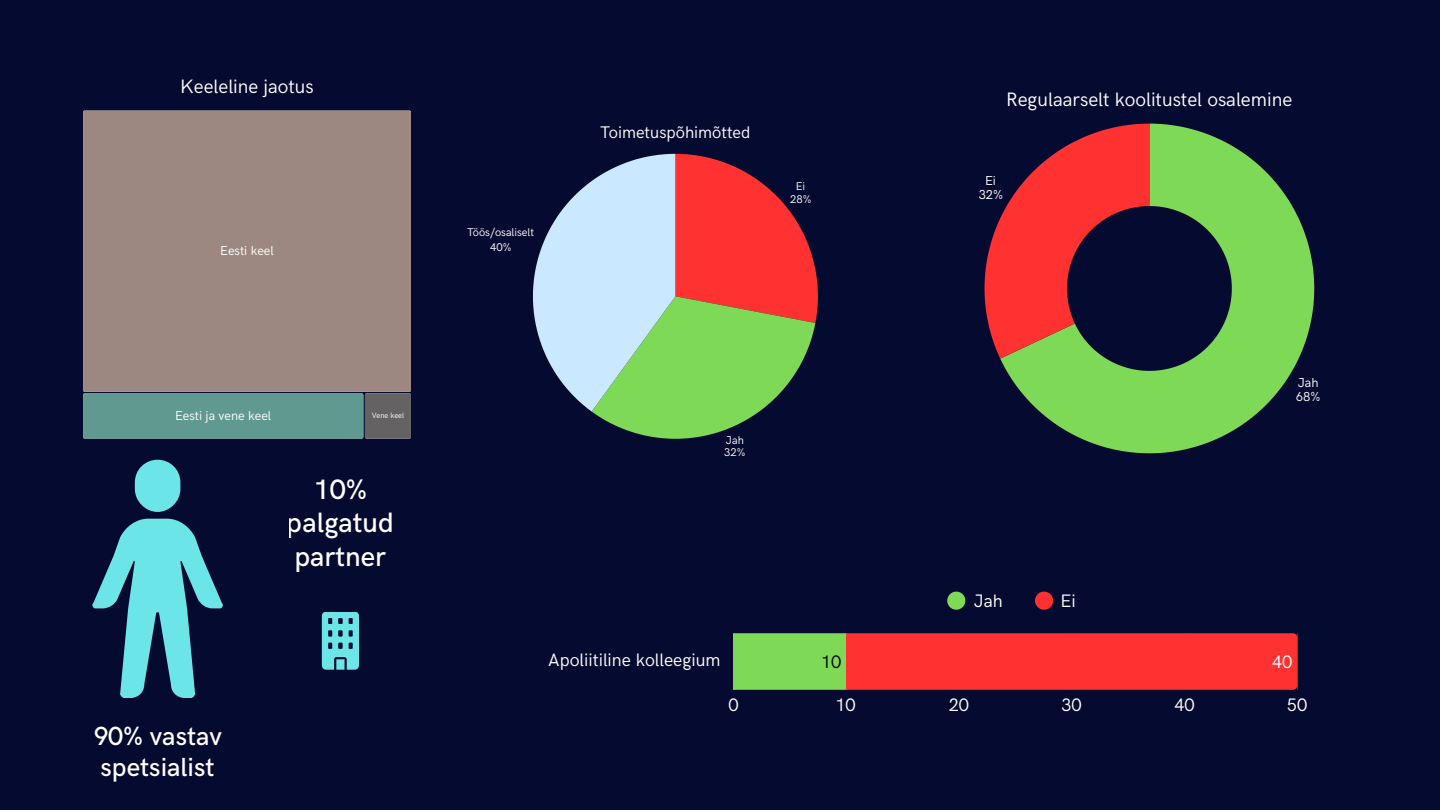
<style>
.page{position:relative;width:1440px;height:810px;background:#050a30}
.page>*{position:absolute;margin:0;border:0;box-sizing:border-box;transform-origin:0 0}
.t1{font:500 28.1px/33.7px "HK Grotesk";color:#fff;text-align:center}
.t2{font:500 26.3px/31.5px "HK Grotesk";color:#fff}
.t3{font:19.5px "HK Grotesk";color:#fff}
.t4{font:19.4px "HK Grotesk";color:#fff}
.t5{font:18.1px "HK Grotesk";color:#fff}
.t6{font:18.1px "HK Grotesk";color:#000}
.t7{font:16.9px "HK Grotesk";color:#fff}
.t8{font:13px/14.2px "HK Grotesk";color:#fff}
.t9{font:11.3px/12.2px "HK Grotesk";color:#fff;text-align:center}
.t10{font:7.7px "HK Grotesk";color:#fff}
</style>
<div class="page">
<div style="left:83px;top:111px;width:328px;height:281px;background:#9c8781"></div>
<svg style="left:83px;top:393px;width:328px;height:46px;background:#609089"></svg>
<svg style="left:92px;top:460px;width:131px;height:238px"></svg>
<svg style="left:322px;top:612px;width:37px;height:57px;background:#5dc5cd"></svg>
<svg style="left:1000px;top:124px;width:314px;height:329px;fill:#7ed957"></svg>
<svg style="left:985px;top:124px;width:164px;height:235px"></svg>
<svg style="left:533px;top:154px;width:285px;height:285px"></svg>
<svg style="left:947px;top:592px;width:18px;height:18px"></svg>
<svg style="left:1035px;top:592px;width:18px;height:18px"></svg>
<hr style="left:1297px;top:633px;width:1px;height:57px;background:#fff;opacity:.25">
<svg style="left:734px;top:633px;width:563px;height:57px;background:#e35138"></svg>
<p class="t4" style="left:180px;top:75px;width:135px">Keeleline jaotus</p>
<p class="t8" style="left:220px;top:244px;width:55px">Eesti keel</p>
<p class="t8" style="left:175px;top:409px;width:98px">Eesti ja vene keel</p>
<p class="t10" style="left:372px;top:411px;width:34px">Vene keel</p>
<h2 class="t2" style="left:93px;top:721px;width:130px">90% vastav spetsialist</h2>
<h1 class="t1" style="left:287px;top:473px;width:109px">10% palgatud partner</h1>
<p class="t9" style="left:467px;top:226px;width:68px;line-height:14.7px">Töös/osaliselt<br>40%</p>
<p class="t7" style="left:600px;top:123px;width:152px">Toimetuspõhimõtted</p>
<p class="t9" style="left:790px;top:181px;width:23px">Ei<br>28%</p>
<p class="t9" style="left:724px;top:435px;width:23px;text-align:left">Jah<br>32%</p>
<p class="t3" style="left:1006px;top:88px;width:288px">Regulaarselt koolitustel osalemine</p>
<p class="t8" style="left:979px;top:174px;width:26px;text-align:center">Ei<br>32%</p>
<p class="t8" style="left:1296px;top:376px;width:26px">Jah<br>68%</p>
<p class="t5" style="left:974px;top:591px;width:30px">Jah</p>
<p class="t5" style="left:1060px;top:591px;width:17px">Ei</p>
<p class="t5" style="left:548px;top:649px;width:174px">Apoliitiline kolleegium</p>
<p class="t6" style="left:821px;top:651px;width:22px">10</p>
<p class="t5" style="left:1272px;top:651px;width:22px">40</p>
<p class="t5" style="left:729px;top:695px;width:12px">0</p>
<p class="t5" style="left:835px;top:695px;width:22px">10</p>
<p class="t5" style="left:949px;top:695px;width:22px">20</p>
<p class="t5" style="left:1061px;top:695px;width:22px">30</p>
<p class="t5" style="left:1174px;top:695px;width:22px">40</p>
<p class="t5" style="left:1287px;top:695px;width:22px">50</p>
</div>
